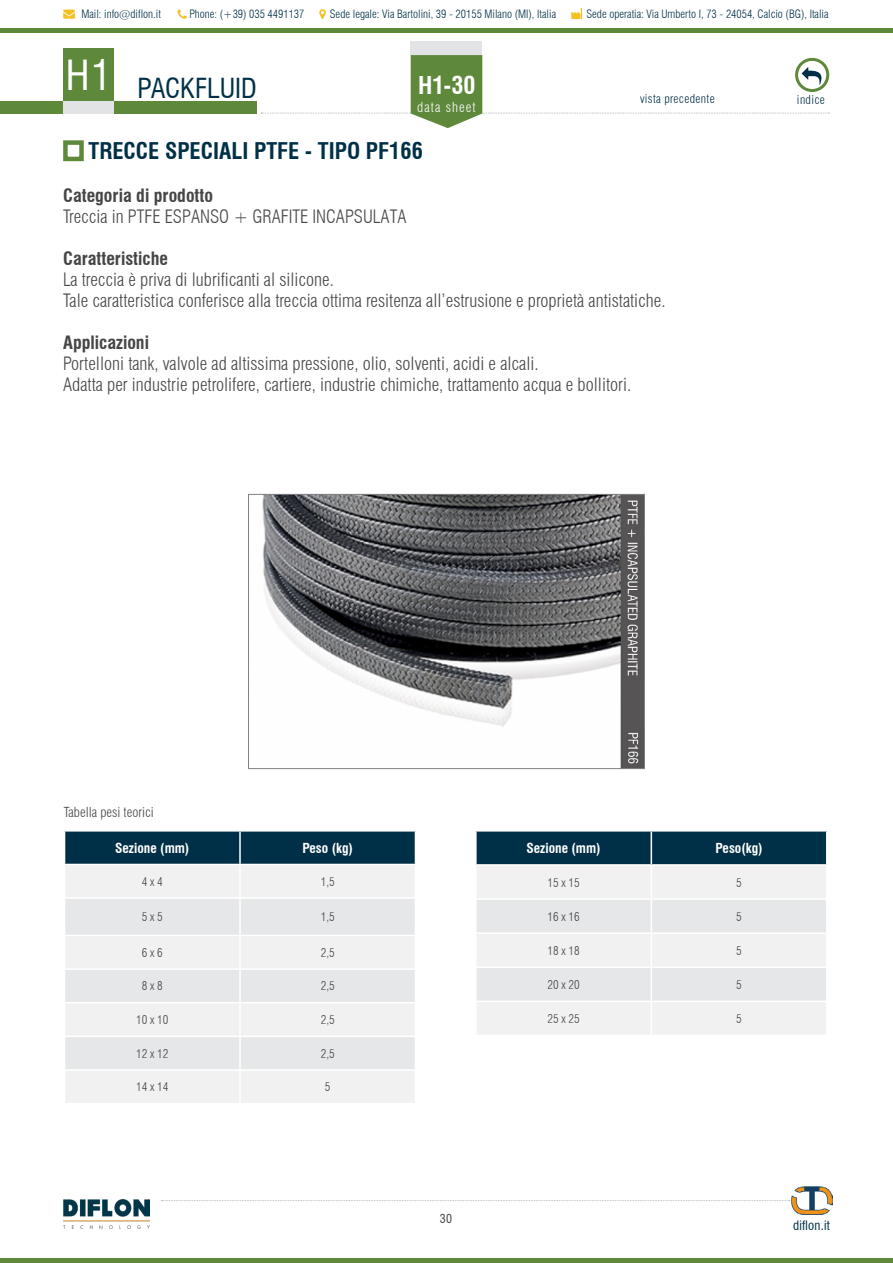
<style>
.page{position:relative;width:893px;height:1263px;background:#fff}
.page>*{position:absolute;margin:0;border:0;box-sizing:border-box;transform-origin:0 0}
.t1{font:condensed 27px "Swiss 721 BT";letter-spacing:-.005em;color:#003047}
.t2{font:700 condensed 24px "Swiss 721 BT";color:#fff}
.t3{font:700 condensed 22.5px "Swiss 721 BT";color:#003047}
.t4{font:300 condensed 18px/21px "Swiss 721 BT";color:#464547}
.t5{font:700 condensed 18px "Swiss 721 BT";color:#464547}
.t6{font:700 condensed 13.5px "Swiss 721 BT";color:#fff}
.t7{font:300 condensed 13.5px "Swiss 721 BT";color:#464547}
.t8{font:300 condensed 13.5px "Swiss 721 BT";letter-spacing:.08em;color:#fff}
.t9{font:condensed 12.75px "Swiss 721 BT";letter-spacing:.025em;color:#003047}
.t10{font:300 condensed 12px "Swiss 721 BT";color:#464547}
.t11{font:300 condensed 12px "Swiss 721 BT";letter-spacing:.03em;color:#003047}
.t12{font:condensed 12px "Swiss 721 BT";color:#464547}
.t13{font:300 condensed 11.25px "Swiss 721 BT";color:#003047}
</style>
<div class="page">
<div style="left:0;top:1258px;width:893px;height:5px;background:#5e893b"></div>
<img style="left:63px;top:1199px;width:87px;height:29px">
<svg style="left:161px;top:1200px;width:629px;height:1px"></svg>
<div style="left:63px;top:48px;width:51px;height:53px;background:#5e893b"></div>
<div style="left:0;top:101px;width:257px;height:12px;background:#5e893b"></div>
<div style="left:63px;top:101px;width:51px;height:12px;background:#e2e3e4"></div>
<svg style="left:261px;top:55px;width:568px;height:73px"></svg>
<div style="left:417px;top:102px;width:59px;height:10px;background:#5e893b"></div>
<div style="left:411px;top:42px;width:71px;height:13px;background:#e2e3e4"></div>
<hr style="left:0;top:29px;width:893px;height:4px;background:#5e893b">
<svg style="left:319px;top:9px;width:7px;height:10px"></svg>
<svg style="left:177px;top:9px;width:10px;height:10px"></svg>
<svg style="left:63px;top:10px;width:12px;height:9px"></svg>
<svg style="left:571px;top:8px;width:11px;height:11px"></svg>
<img style="left:791px;top:1187px;width:41px;height:27px">
<div style="left:63px;top:140px;width:21px;height:21px;border:4px solid #5e893b"></div>
<img style="left:262px;top:496px;width:381px;height:271px">
<div style="left:248px;top:494px;width:397px;height:275px;border:1px solid #808285"></div>
<div style="left:65px;top:831px;width:350px;height:33px;background:#003047"></div>
<div style="left:66px;top:865px;width:349px;height:238px;background:#f1f1f2"></div>
<svg style="left:65px;top:899px;width:350px;height:170px;fill:#e6e7e8"></svg>
<hr style="left:239px;top:831px;width:2px;height:33px;background:#fff">
<hr style="left:64px;top:897px;width:176px;height:2px;background:#fff">
<hr style="left:240px;top:897px;width:176px;height:2px;background:#fff">
<hr style="left:64px;top:935px;width:176px;height:1px;background:#fff">
<hr style="left:240px;top:935px;width:176px;height:1px;background:#fff">
<hr style="left:64px;top:968px;width:176px;height:2px;background:#fff">
<hr style="left:240px;top:968px;width:176px;height:2px;background:#fff">
<hr style="left:64px;top:1002px;width:176px;height:1px;background:#fff">
<hr style="left:240px;top:1002px;width:176px;height:1px;background:#fff">
<hr style="left:64px;top:1035px;width:176px;height:2px;background:#fff">
<hr style="left:240px;top:1035px;width:176px;height:2px;background:#fff">
<hr style="left:64px;top:1069px;width:176px;height:2px;background:#fff">
<hr style="left:240px;top:1069px;width:176px;height:2px;background:#fff">
<hr style="left:239px;top:865px;width:2px;height:32px;background:#fff">
<hr style="left:239px;top:899px;width:2px;height:36px;background:#fff">
<hr style="left:239px;top:936px;width:2px;height:32px;background:#fff">
<hr style="left:239px;top:970px;width:2px;height:32px;background:#fff">
<hr style="left:239px;top:1003px;width:2px;height:32px;background:#fff">
<hr style="left:239px;top:1037px;width:2px;height:32px;background:#fff">
<hr style="left:239px;top:1071px;width:2px;height:32px;background:#fff">
<div style="left:477px;top:831px;width:349px;height:33px;background:#003047"></div>
<div style="left:477px;top:866px;width:349px;height:168px;background:#f1f1f2"></div>
<svg style="left:477px;top:900px;width:349px;height:100px"></svg>
<hr style="left:651px;top:831px;width:1px;height:33px;background:#fff">
<hr style="left:475px;top:898px;width:176px;height:2px;background:#fff">
<hr style="left:651px;top:898px;width:176px;height:2px;background:#fff">
<hr style="left:475px;top:932px;width:176px;height:2px;background:#fff">
<hr style="left:651px;top:932px;width:176px;height:2px;background:#fff">
<hr style="left:475px;top:966px;width:176px;height:2px;background:#fff">
<hr style="left:651px;top:966px;width:176px;height:2px;background:#fff">
<hr style="left:475px;top:1000px;width:176px;height:2px;background:#fff">
<hr style="left:651px;top:1000px;width:176px;height:2px;background:#fff">
<hr style="left:651px;top:866px;width:1px;height:32px;background:#fff">
<hr style="left:651px;top:900px;width:1px;height:32px;background:#fff">
<hr style="left:651px;top:934px;width:1px;height:32px;background:#fff">
<hr style="left:651px;top:968px;width:1px;height:32px;background:#fff">
<hr style="left:651px;top:1002px;width:1px;height:33px;background:#fff">
<p class="t13" style="left:81px;top:8px;width:81px">Mail: info@diflon.it</p>
<p class="t13" style="left:189px;top:8px;width:117px">Phone: (+39) 035 4491137</p>
<p class="t13" style="left:330px;top:8px;width:228px">Sede legale: Via Bartolini, 39 - 20155 Milano (MI), Italia</p>
<p class="t13" style="left:586px;top:7px;width:244px">Sede operatia: Via Umberto I, 73 - 24054, Calcio (BG), Italia</p>
<h1 class="t1" style="left:66px;top:72px;width:192px"><sup>H1</sup> PACKFLUID</h1>
<h2 class="t2" style="left:418px;top:71px;width:59px">H1-30</h2>
<p class="t8" style="left:417px;top:99px;width:60px">data sheet</p>
<p class="t11" style="left:640px;top:92px;width:76px">vista precedente</p>
<p class="t3" style="left:89px;top:138px;width:336px">TRECCE SPECIALI PTFE - TIPO PF166</p>
<p class="t5" style="left:63px;top:184px;width:151px">Categoria di prodotto</p>
<p class="t4" style="left:63px;top:206px;width:345px">Treccia in PTFE ESPANSO + GRAFITE INCAPSULATA</p>
<p class="t5" style="left:63px;top:247px;width:106px">Caratteristiche</p>
<p class="t4" style="left:63px;top:269px;width:604px">La treccia è priva di lubrificanti al silicone.<br>Tale caratteristica conferisce alla treccia ottima resitenza all’estrusione e proprietà antistatiche.</p>
<p class="t5" style="left:63px;top:331px;width:87px">Applicazioni</p>
<p class="t4" style="left:63px;top:353px;width:570px">Portelloni tank, valvole ad altissima pressione, olio, solventi, acidi e alcali.<br>Adatta per industrie petrolifere, cartiere, industrie chimiche, trattamento acqua e bollitori.</p>
<p class="t11" style="left:797px;top:92px;width:29px">indice</p>
<p class="t7" style="left:64px;top:804px;width:91px">Tabella pesi teorici</p>
<p class="t6" style="left:115px;top:840px;width:76px">Sezione (mm)</p>
<p class="t6" style="left:302px;top:840px;width:52px">Peso (kg)</p>
<p class="t10" style="left:142px;top:874px;width:23px">4 x 4</p>
<p class="t10" style="left:321px;top:874px;width:16px">1,5</p>
<p class="t10" style="left:142px;top:910px;width:23px">5 x 5</p>
<p class="t10" style="left:321px;top:910px;width:16px">1,5</p>
<p class="t10" style="left:142px;top:945px;width:23px">6 x 6</p>
<p class="t10" style="left:321px;top:945px;width:16px">2,5</p>
<p class="t10" style="left:142px;top:979px;width:23px">8 x 8</p>
<p class="t10" style="left:321px;top:979px;width:16px">2,5</p>
<p class="t10" style="left:136px;top:1012px;width:34px">10 x 10</p>
<p class="t10" style="left:321px;top:1012px;width:16px">2,5</p>
<p class="t10" style="left:136px;top:1046px;width:34px">12 x 12</p>
<p class="t10" style="left:321px;top:1046px;width:16px">2,5</p>
<p class="t10" style="left:136px;top:1080px;width:34px">14 x 14</p>
<p class="t10" style="left:325px;top:1080px;width:7px">5</p>
<p class="t6" style="left:526px;top:840px;width:76px">Sezione (mm)</p>
<p class="t6" style="left:715px;top:840px;width:49px">Peso(kg)</p>
<p class="t10" style="left:547px;top:875px;width:34px">15 x 15</p>
<p class="t10" style="left:736px;top:875px;width:7px">5</p>
<p class="t10" style="left:547px;top:909px;width:34px">16 x 16</p>
<p class="t10" style="left:736px;top:909px;width:7px">5</p>
<p class="t10" style="left:547px;top:943px;width:34px">18 x 18</p>
<p class="t10" style="left:736px;top:943px;width:7px">5</p>
<p class="t10" style="left:547px;top:977px;width:34px">20 x 20</p>
<p class="t10" style="left:736px;top:977px;width:7px">5</p>
<p class="t10" style="left:547px;top:1011px;width:34px">25 x 25</p>
<p class="t10" style="left:736px;top:1011px;width:7px">5</p>
<p class="t12" style="left:440px;top:1211px;width:14px">30</p>
<p class="t9" style="left:793px;top:1217px;width:38px">diflon.it</p>
</div>
